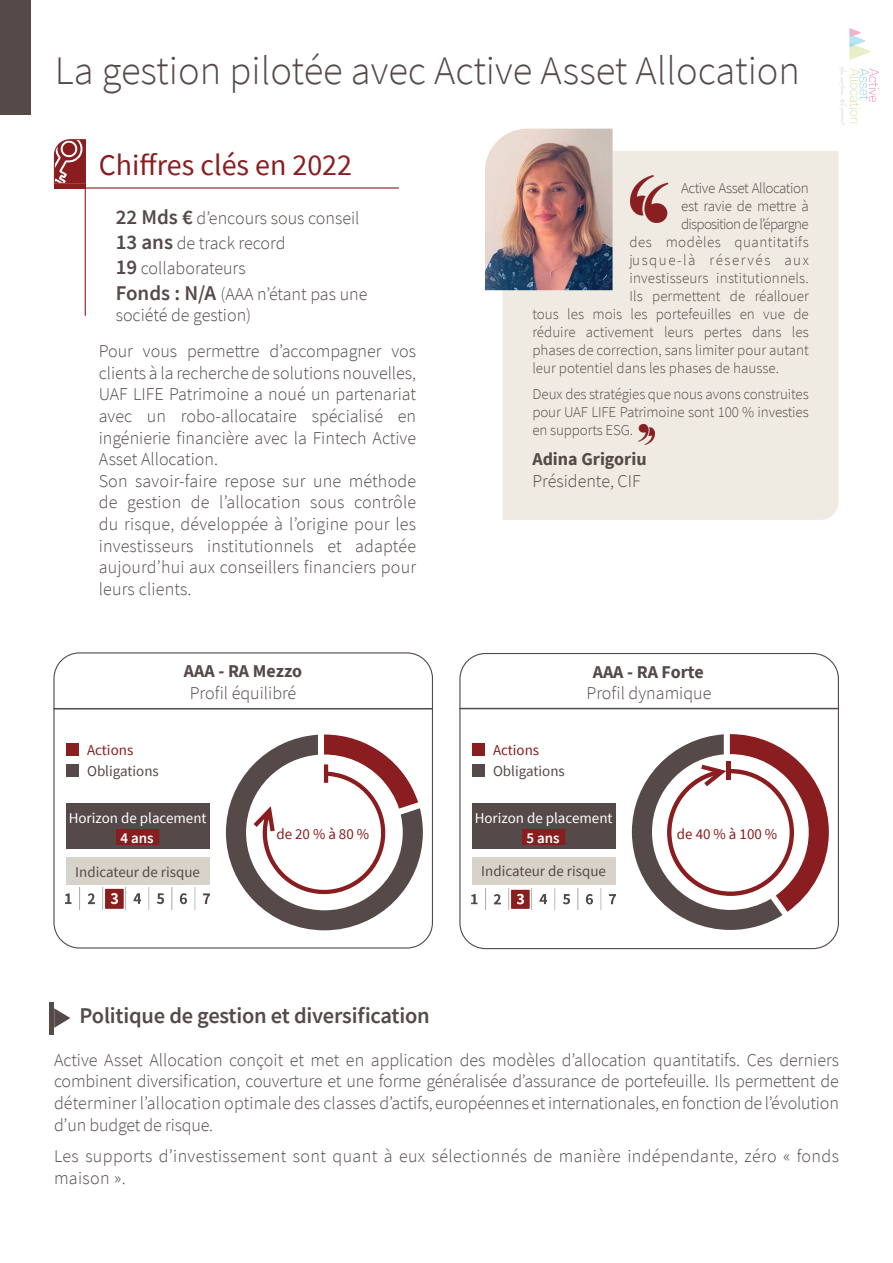
<style>
.page{position:relative;width:893px;height:1263px;background:#fff}
.page>*{position:absolute;margin:0;border:0;box-sizing:border-box;transform-origin:0 0}
.Titre_1{font:300 40.5px "Source Sans Pro";color:#564949}
.Titre_clé{font:30px "Source Sans Pro";color:#8a1d1f}
.Soust-titre{font:600 22.5px "Source Sans Pro";letter-spacing:-.01em;color:#564949}
.Style_de_paragraphe_1{font:300 18px/21.6px "Source Sans Pro";color:#564949;text-align:justify}
.chiffre_clés{font:300 18px/21.6px "Source Sans Pro";color:#564949}
.Style_de_paragraphe_1-2{font:300 18px/21.6px "Source Sans Pro";letter-spacing:.02em;color:#564949}
.Style_de_paragraphe_1-3{font:700 18px "Source Sans Pro";color:#564949}
.Style_de_paragraphe_1-4{font:300 15px/18px "Source Sans Pro";color:#564949;text-align:justify}
.Style_de_paragraphe_1-5{font:15px/18px "Source Sans Pro";color:#fff;text-align:center}
.Style_de_paragraphe_1-6{font:15px "Source Sans Pro";color:#564949}
.Style_de_paragraphe_1-7{font:300 15px "Source Sans Pro";letter-spacing:-.05em;color:#564949}
.Style_de_paragraphe_1-8{font:300 15px "Source Sans Pro";letter-spacing:.03em;color:#564949}
.Légende_graph{font:15px "Source Sans Pro";color:#564949}
.Style_de_paragraphe_1-9{font:300 15px "Source Sans Pro";letter-spacing:-.03em;color:#564949}
.Style_de_paragraphe_1-10{font:300 15px "Source Sans Pro";letter-spacing:.1em;color:#564949}
.Légende_graph_ROUGE{font:15px "Source Sans Pro";color:#8a1d1f}
.Légende_graph-2{font:15px "Source Sans Pro";color:#8a1d1f}
.t1{font:600 15px "Source Sans Pro";color:#fff}
.s1{font-weight:600;font-size:21px}
.s2{font-weight:600}
</style>
<div class="page">
<div style="left:53px;top:652px;width:380px;height:296px;border:1px solid #564949;border-radius:26px"></div>
<div style="left:459px;top:653px;width:380px;height:296px;border:1px solid #564949;border-radius:26px"></div>
<div style="left:503px;top:151px;width:335px;height:369px;background:#efebe3"></div>
<img style="left:485px;top:129px;width:128px;height:161px">
<img style="left:630px;top:176px;width:38px;height:46px">
<div style="left:66px;top:803px;width:144px;height:46px;background:#564949"></div>
<div style="left:472px;top:803px;width:143px;height:46px;background:#564949"></div>
<div style="left:66px;top:857px;width:144px;height:28px;background:#d7d3ca"></div>
<div style="left:472px;top:857px;width:143px;height:28px;background:#d7d3ca"></div>
<img style="left:639px;top:425px;width:16px;height:19px">
<svg style="left:54px;top:1008px;width:16px;height:20px"></svg>
<svg style="left:226px;top:734px;width:197px;height:196px"></svg>
<svg style="left:632px;top:734px;width:197px;height:196px"></svg>
<div style="left:66px;top:743px;width:13px;height:13px;background:#8a1d1f"></div>
<div style="left:472px;top:743px;width:12px;height:13px;background:#8a1d1f"></div>
<div style="left:66px;top:764px;width:13px;height:13px;background:#564949"></div>
<div style="left:472px;top:764px;width:12px;height:12px;background:#564949"></div>
<hr style="left:53px;top:708px;width:380px;height:1px;background:#564949">
<hr style="left:459px;top:708px;width:379px;height:1px;background:#564949">
<img style="left:66px;top:887px;width:144px;height:22px">
<img style="left:472px;top:888px;width:143px;height:22px">
<div style="left:522px;top:829px;width:43px;height:16px;background:#8a1d1f"></div>
<div style="left:116px;top:829px;width:43px;height:16px;background:#8a1d1f"></div>
<hr style="left:85px;top:187px;width:314px;height:2px;background:#8a1d1f">
<hr style="left:85px;top:184px;width:1px;height:132px;background:#8a1d1f">
<div style="left:0;top:0;width:31px;height:115px;background:#564949"></div>
<img style="left:839px;top:29px;width:39px;height:95px">
<svg style="left:54px;top:139px;width:32px;height:45px"></svg>
<div style="left:49px;top:1001px;width:5px;height:33px;background:#564949"></div>
<div style="left:54px;top:184px;width:32px;height:5px;background:#8a1d1f"></div>
<p class="Titre_1" style="left:55px;top:46px;width:747px">La gestion pilotée avec Active Asset Allocation</p>
<p class="Titre_clé" style="left:99px;top:145px;width:255px">Chiffres clés en 2022</p>
<p class="chiffre_clés" style="left:116px;top:207px;width:245px"><span class="s1">22 Mds €</span> d’encours sous conseil</p>
<p class="chiffre_clés" style="left:116px;top:232px;width:171px"><span class="s1">13 ans</span> de track record</p>
<p class="chiffre_clés" style="left:116px;top:258px;width:131px"><span class="s1">19</span> collaborateurs</p>
<p class="chiffre_clés" style="left:116px;top:283px;width:253px"><span class="s1">Fonds : N/A</span> (AAA n’étant pas une société de gestion)</p>
<p class="Style_de_paragraphe_1" style="left:99px;top:340px;width:319px">Pour vous permettre d’accompagner vos clients à la recherche de solutions nouvelles, UAF LIFE Patrimoine a noué un partenariat avec un robo-allocataire spécialisé en ingénierie financière avec la Fintech Active Asset Allocation.</p>
<p class="Style_de_paragraphe_1" style="left:99px;top:470px;width:319px">Son savoir-faire repose sur une méthode de gestion de l’allocation sous contrôle du risque, développée à l’origine pour les investisseurs institutionnels et adaptée aujourd’hui aux conseillers financiers pour leurs clients.</p>
<p class="Style_de_paragraphe_1-3" style="left:184px;top:659px;width:120px">AAA - RA Mezzo</p>
<p class="Style_de_paragraphe_1" style="left:190px;top:682px;width:108px">Profil équilibré</p>
<p class="Style_de_paragraphe_1-9" style="left:681px;top:179px;width:129px">Active Asset Allocation</p>
<p class="Style_de_paragraphe_1-4" style="left:681px;top:197px;width:129px">est ravie de mettre à</p>
<p class="Style_de_paragraphe_1-7" style="left:681px;top:215px;width:129px">disposition de l’épargne</p>
<p class="Style_de_paragraphe_1-8" style="left:630px;top:233px;width:181px">des modèles quantitatifs</p>
<p class="Style_de_paragraphe_1-10" style="left:630px;top:251px;width:181px">jusque-là réservés aux</p>
<p class="Style_de_paragraphe_1-4" style="left:630px;top:269px;width:181px">investisseurs institutionnels.</p>
<p class="Style_de_paragraphe_1-4" style="left:630px;top:287px;width:181px">Ils permettent de réallouer</p>
<p class="Style_de_paragraphe_1-4" style="left:532px;top:305px;width:278px">tous les mois les portefeuilles en vue de</p>
<p class="Style_de_paragraphe_1-4" style="left:532px;top:323px;width:278px">réduire activement leurs pertes dans les</p>
<p class="Style_de_paragraphe_1-4" style="left:532px;top:341px;width:278px">phases de correction, sans limiter pour autant</p>
<p class="Style_de_paragraphe_1-4" style="left:532px;top:359px;width:248px">leur potentiel dans les phases de hausse.</p>
<p class="Style_de_paragraphe_1-4" style="left:532px;top:385px;width:278px">Deux des stratégies que nous avons construites pour UAF LIFE Patrimoine sont 100 % investies en supports ESG.</p>
<p class="Style_de_paragraphe_1-3" style="left:532px;top:447px;width:116px">Adina Grigoriu</p>
<p class="Style_de_paragraphe_1" style="left:532px;top:470px;width:110px">Présidente, CIF</p>
<p class="Style_de_paragraphe_1-3" style="left:593px;top:659px;width:113px">AAA - RA Forte</p>
<p class="Style_de_paragraphe_1" style="left:586px;top:682px;width:126px">Profil dynamique</p>
<p class="Légende_graph-2" style="left:87px;top:741px;width:48px">Actions</p>
<p class="Légende_graph-2" style="left:493px;top:740px;width:48px">Actions</p>
<p class="Légende_graph" style="left:87px;top:762px;width:73px">Obligations</p>
<p class="Légende_graph" style="left:493px;top:761px;width:73px">Obligations</p>
<p class="Style_de_paragraphe_1-5" style="left:69px;top:809px;width:139px">Horizon de placement<br><span class="s2">4 ans</span></p>
<p class="Style_de_paragraphe_1-5" style="left:475px;top:809px;width:139px">Horizon de placement<br><span class="s2">5 ans</span></p>
<p class="Style_de_paragraphe_1-6" style="left:75px;top:862px;width:126px">Indicateur de risque</p>
<p class="Style_de_paragraphe_1-6" style="left:481px;top:862px;width:126px">Indicateur de risque</p>
<p class="t1" style="left:120px;top:828px;width:35px">4 ans</p>
<p class="Légende_graph_ROUGE" style="left:276px;top:824px;width:94px">de 20 % à 80 %</p>
<p class="t1" style="left:526px;top:828px;width:35px">5 ans</p>
<p class="Légende_graph_ROUGE" style="left:677px;top:824px;width:102px">de 40 % à 100 %</p>
<p class="Soust-titre" style="left:80px;top:1001px;width:352px">Politique de gestion et diversification</p>
<p class="Style_de_paragraphe_1" style="left:54px;top:1049px;width:786px">Active Asset Allocation conçoit et met en application des modèles d’allocation quantitatifs. Ces derniers combinent diversification, couverture et une forme généralisée d’assurance de portefeuille. Ils permettent de déterminer l’allocation optimale des classes d’actifs, européennes et internationales, en fonction de l’évolution d’un budget de risque.</p>
<p class="Style_de_paragraphe_1-2" style="left:54px;top:1145px;width:786px">Les supports d’investissement sont quant à eux sélectionnés de manière indépendante, zéro « fonds maison ».</p>
</div>
